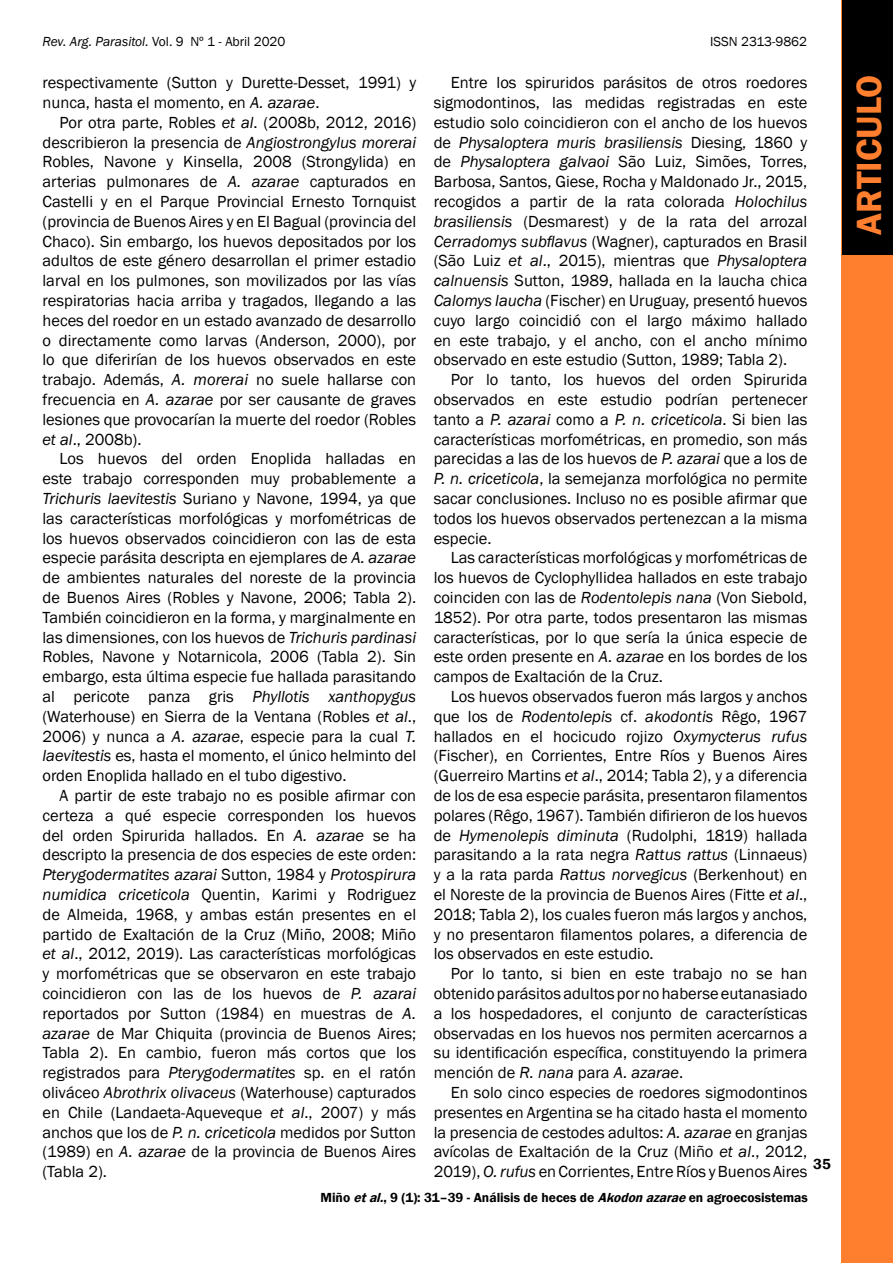
<style>
.page{position:relative;width:893px;height:1263px;background:#fff}
.page>*{position:absolute;margin:0;border:0;box-sizing:border-box;transform-origin:0 0}
.t1{font:600 36px "Franklin Gothic";color:#ff7f2f}
.t2{font:16.5px/19.8px "Franklin Gothic";color:#000;text-align:justify}
.t3{font:600 15px "Franklin Gothic";color:#000}
.t4{font:600 13.5px "Franklin Gothic";color:#000}
.t5{font:italic 13.5px "Franklin Gothic";color:#000}
.t6{font:13.5px "Franklin Gothic";color:#000}
.s1{font-style:normal}
.s2{font-style:italic}
</style>
<div class="page">
<div style="left:842px;top:0;width:51px;height:1263px;background:#ff7f2f"></div>
<div style="left:842px;top:0;width:51px;height:254px;background:#000"></div>
<p class="t5" style="left:43px;top:33px;width:244px">Rev. Arg. Parasitol. <span class="s1">Vol. 9 Nº 1 - Abril 2020</span></p>
<p class="t6" style="left:710px;top:33px;width:98px">ISSN 2313-9862</p>
<p class="t2" style="left:434px;top:73px;width:375px;text-indent:17px">Entre los spiruridos parásitos de otros roedores sigmodontinos, las medidas registradas en este estudio solo coincidieron con el ancho de los huevos de <span class="s2">Physaloptera muris brasiliensis</span> Diesing, 1860 y de <span class="s2">Physaloptera galvaoi</span> São Luiz, Simões, Torres, Barbosa, Santos, Giese, Rocha y Maldonado Jr., 2015, recogidos a partir de la rata colorada <span class="s2">Holochilus brasiliensis</span> (Desmarest) y de la rata del arrozal <span class="s2">Cerradomys subflavus</span> (Wagner), capturados en Brasil (São Luiz <span class="s2">et al</span>., 2015), mientras que <span class="s2">Physaloptera calnuensis</span> Sutton, 1989, hallada en la laucha chica <span class="s2">Calomys laucha</span> (Fischer) en Uruguay<span class="s2">,</span> presentó huevos cuyo largo coincidió con el largo máximo hallado en este trabajo, y el ancho, con el ancho mínimo observado en este estudio (Sutton, 1989; Tabla 2).</p>
<p class="t2" style="left:434px;top:370px;width:375px;text-indent:17px">Por lo tanto, los huevos del orden Spirurida observados en este estudio podrían pertenecer tanto a <span class="s2">P. azarai</span> como a <span class="s2">P. n. criceticola</span>. Si bien las características morfométricas, en promedio, son más parecidas a las de los huevos de <span class="s2">P. azarai</span> que a los de <span class="s2">P. n. criceticola</span>, la semejanza morfológica no permite sacar conclusiones. Incluso no es posible afirmar que todos los huevos observados pertenezcan a la misma especie.</p>
<p class="t2" style="left:434px;top:548px;width:375px;text-indent:17px">Las características morfológicas y morfométricas de los huevos de Cyclophyllidea hallados en este trabajo coinciden con las de <span class="s2">Rodentolepis nana</span> (Von Siebold, 1852). Por otra parte, todos presentaron las mismas características, por lo que sería la única especie de este orden presente en <span class="s2">A. azarae</span> en los bordes de los campos de Exaltación de la Cruz.</p>
<p class="t2" style="left:434px;top:687px;width:375px;text-indent:17px">Los huevos observados fueron más largos y anchos que los de <span class="s2">Rodentolepis</span> cf. <span class="s2">akodontis</span> Rêgo, 1967 hallados en el hocicudo rojizo <span class="s2">Oxymycterus rufus </span>(Fischer), en Corrientes, Entre Ríos y Buenos Aires (Guerreiro Martins <span class="s2">et al</span>., 2014; Tabla 2), y a diferencia de los de esa especie parásita, presentaron filamentos polares (Rêgo, 1967). También difirieron de los huevos de <span class="s2">Hymenolepis diminuta</span> (Rudolphi, 1819) hallada parasitando a la rata negra <span class="s2">Rattus rattus</span> (Linnaeus) y a la rata parda <span class="s2">Rattus norvegicus</span> (Berkenhout) en el Noreste de la provincia de Buenos Aires (Fitte <span class="s2">et al</span>., 2018; Tabla 2), los cuales fueron más largos y anchos, y no presentaron filamentos polares, a diferencia de los observados en este estudio.</p>
<p class="t2" style="left:434px;top:964px;width:375px;text-indent:17px">Por lo tanto, si bien en este trabajo no se han obtenido parásitos adultos por no haberse eutanasiado a los hospedadores, el conjunto de características observadas en los huevos nos permiten acercarnos a su identificación específica, constituyendo la primera mención de <span class="s2">R. nana</span> para <span class="s2">A. azarae</span>.</p>
<p class="t2" style="left:434px;top:1083px;width:375px;text-indent:17px">En solo cinco especies de roedores sigmodontinos presentes en Argentina se ha citado hasta el momento la presencia de cestodes adultos: <span class="s2">A. azarae</span> en granjas avícolas de Exaltación de la Cruz (Miño <span class="s2">et al</span>., 2012, 2019), <span class="s2">O. rufus</span> en Corrientes, Entre Ríos y Buenos Aires</p>
<p class="t4" style="left:320px;top:1189px;width:489px">Miño <span class="s2">etal.</span>, 9 (1): 31–39 - Análisis de heces de <span class="s2">Akodonazarae</span>en agroecosistemas</p>
<p class="t2" style="left:43px;top:73px;width:375px">respectivamente (Sutton y Durette-Desset, 1991) y nunca, hasta el momento, en <span class="s2">A. azarae</span>.</p>
<p class="t2" style="left:42px;top:113px;width:375px;text-indent:17px">Por otra parte, Robles <span class="s2">et al</span>. (2008b, 2012, 2016) describieron la presencia de <span class="s2">Angiostrongylus morerai </span>Robles, Navone y Kinsella, 2008 (Strongylida) en arterias pulmonares de <span class="s2">A. azarae</span> capturados en Castelli y en el Parque Provincial Ernesto Tornquist (provincia de Buenos Aires y en El Bagual (provincia del Chaco). Sin embargo, los huevos depositados por los adultos de este género desarrollan el primer estadio larval en los pulmones, son movilizados por las vías respiratorias hacia arriba y tragados, llegando a las heces del roedor en un estado avanzado de desarrollo o directamente como larvas (Anderson, 2000), por lo que diferirían de los huevos observados en este trabajo. Además, <span class="s2">A. morerai</span> no suele hallarse con frecuencia en <span class="s2">A. azarae</span> por ser causante de graves lesiones que provocarían la muerte del roedor (Robles <span class="s2">et al</span>., 2008b).</p>
<p class="t2" style="left:42px;top:449px;width:375px;text-indent:17px">Los huevos del orden Enoplida halladas en este trabajo corresponden muy probablemente a <span class="s2">Trichuris laevitestis</span> Suriano y Navone, 1994, ya que las características morfológicas y morfométricas de los huevos observados coincidieron con las de esta especie parásita descripta en ejemplares de <span class="s2">A. azarae </span>de ambientes naturales del noreste de la provincia de Buenos Aires (Robles y Navone, 2006; Tabla 2).<br>También coincidieron en la forma, y marginalmente en las dimensiones, con los huevos de <span class="s2">Trichuris pardinasi </span>Robles, Navone y Notarnicola, 2006 (Tabla 2). Sin embargo, esta última especie fue hallada parasitando al pericote panza gris <span class="s2">Phyllotis xanthopygus </span>(Waterhouse) en Sierra de la Ventana (Robles <span class="s2">et al</span>., 2006) y nunca a <span class="s2">A. azarae</span>, especie para la cual <span class="s2">T. laevitestis</span> es, hasta el momento, el único helminto del orden Enoplida hallado en el tubo digestivo.</p>
<p class="t2" style="left:42px;top:786px;width:375px;text-indent:17px">A partir de este trabajo no es posible afirmar con certeza a qué especie corresponden los huevos del orden Spirurida hallados. En <span class="s2">A. azarae</span> se ha descripto la presencia de dos especies de este orden:<br><span class="s2">Pterygodermatites azarai</span> Sutton, 1984 y <span class="s2">Protospirura numidica criceticola</span> Quentin, Karimi y Rodriguez de Almeida, 1968, y ambas están presentes en el partido de Exaltación de la Cruz (Miño, 2008; Miño <span class="s2">et al</span>., 2012, 2019). Las características morfológicas y morfométricas que se observaron en este trabajo coincidieron con las de los huevos de <span class="s2">P. azarai </span>reportados por Sutton (1984) en muestras de <span class="s2">A. azarae</span> de Mar Chiquita (provincia de Buenos Aires; Tabla 2). En cambio, fueron más cortos que los registrados para <span class="s2">Pterygodermatites</span> sp. en el ratón oliváceo <span class="s2">Abrothrix olivaceus</span> (Waterhouse) capturados en Chile (Landaeta-Aqueveque <span class="s2">et al</span>., 2007) y más anchos que los de <span class="s2">P. n. criceticola</span> medidos por Sutton (1989) en <span class="s2">A. azarae</span> de la provincia de Buenos Aires (Tabla 2).</p>
<p class="t3" style="left:813px;top:1155px;width:19px">35</p>
<h1 class="t1" style="left:847px;top:235px;width:162px;rotate:-90deg">ARTICULO</h1>
</div>
